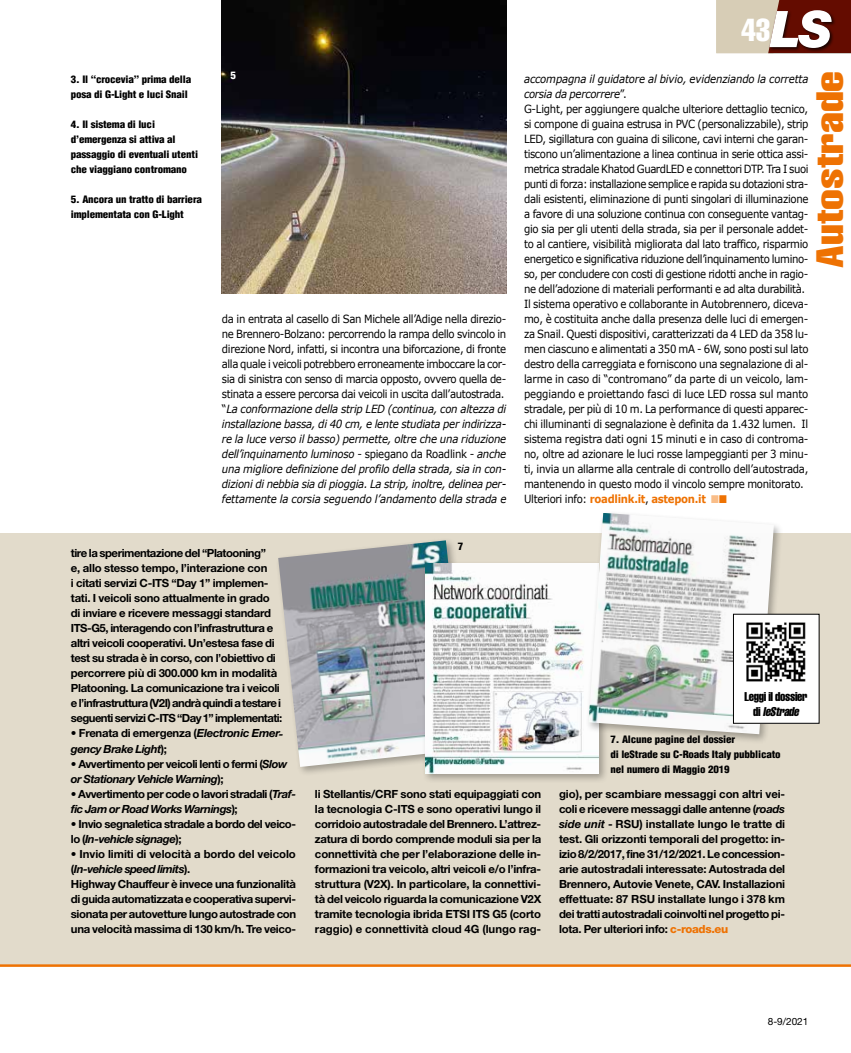
<style>
.page{position:relative;width:851px;height:1053px;background:#fff}
.page>*{position:absolute;margin:0;border:0;box-sizing:border-box;transform-origin:0 0}
.t1{font:extra-condensed 37.5px "Helvetica";color:#ee7203;scale:1.3 1}
.t2{font:extra-condensed 31.25px "Helvetica";color:#fff}
.t3{font:extra-condensed 12.5px/15px "Helvetica";letter-spacing:-.03em;color:#000;text-align:center}
.t4{font:11.25px/15px "Verdana";letter-spacing:-.03em;color:#000;scale:.9 1}
.t5{font:700 11.25px/15px "Helvetica Neue";letter-spacing:-.035em;color:#000}
.t6{font:italic 700 11.25px/15px "Helvetica Neue";letter-spacing:-.04em;color:#000}
.t7{font:900 condensed 10px/15px "Helvetica";letter-spacing:-.015em;color:#000;scale:1.1 1}
.t8{font:10px "Helvetica Neue";color:#000}
.t9{font:900 condensed 10px "Helvetica";color:#fff;scale:1.1 1}
.s1{font-style:italic}
.s2{font-family:"Helvetica Neue";font-weight:900;font-style:italic;font-stretch:normal;font-size:50.5px}
.s3{font-weight:700;color:#ee7203}
.s4{color:#f9bd88}
.s5{color:#ee7203}
.s6{font-style:normal}
.s7{font-weight:800;color:#ee7203}
</style>
<div class="page">
<div style="left:0;top:533px;width:850px;height:432px;background:#e2dbcb"></div>
<hr style="left:0;top:964px;width:850px;height:2px;background:#ee7203">
<svg style="left:716px;top:0;width:134px;height:53px;background:#b3917e"></svg>
<div style="left:768px;top:9px;width:68px;height:44px;background:#000;opacity:.75"></div>
<div style="left:275px;top:537px;width:202px;height:239px;background:#000;opacity:.3"></div>
<img style="left:278px;top:540px;width:190px;height:226px">
<div style="left:422px;top:560px;width:187px;height:224px;background:#000;opacity:.3"></div>
<img style="left:425px;top:563px;width:173px;height:210px">
<div style="left:585px;top:510px;width:198px;height:234px;background:#000;opacity:.3"></div>
<img style="left:588px;top:513px;width:185px;height:221px">
<div style="left:733px;top:614px;width:86px;height:109px;background:#fff"></div>
<img style="left:746px;top:622px;width:60px;height:60px">
<img style="left:222px;top:0;width:284px;height:293px">
<p class="t7" style="left:71px;top:72px;width:111px">3. Il “crocevia” prima della posa di G-Light e luci Snail</p>
<p class="t7" style="left:71px;top:117px;width:117px">4. Il sistema di luci d’emergenza si attiva al passaggio di eventuali utenti che viaggiano contromano</p>
<p class="t7" style="left:71px;top:192px;width:121px">5. Ancora un tratto di barriera implementata con G-Light</p>
<p class="t9" style="left:230px;top:69px;width:6px">5</p>
<p class="t4" style="left:222px;top:312px;width:317px">da in entrata al casello di San Michele all’Adige nella direzio&shy;ne Brennero-Bolzano: percorrendo la rampa dello svincolo in direzione Nord, infatti, si incontra una biforcazione, di fronte alla quale i veicoli potrebbero erroneamente imboccare la cor&shy;sia di sinistra con senso di marcia opposto, ovvero quella de&shy;stinata a essere percorsa dai veicoli in uscita dall’autostrada. “<span class="s1">La conformazione della strip LED (continua, con altezza di installazione bassa, di 40 cm, e lente studiata per indirizza&shy;re la luce verso il basso) permette, oltre che una riduzione dell’inquinamento luminoso</span> - spiegano da Roadlink - <span class="s1">anche una migliore definizione del profilo della strada, sia in con&shy;dizioni di nebbia sia di pioggia. La strip, inoltre, delinea per&shy;fettamente la corsia seguendo l’andamento della strada e</span></p>
<h2 class="t2" style="left:741px;top:10px;width:92px">43<span class="s2">LS</span></h2>
<h1 class="t1" style="left:805px;top:268px;width:153px;rotate:-90deg">Autostrade</h1>
<p class="t4" style="left:524px;top:72px;width:317px"><span class="s1">accompagna il guidatore al bivio, evidenziando la corretta corsia da percorrere</span>”.<br>G-Light, per aggiungere qualche ulteriore dettaglio tecnico, si compone di guaina estrusa in PVC (personalizzabile), strip LED, sigillatura con guaina di silicone, cavi interni che garan&shy;tiscono un’alimentazione a linea continua in serie ottica assi&shy;metrica stradale Khatod GuardLED e connettori DTP. Tra I suoi punti di forza: installazione semplice e rapida su dotazioni stra&shy;dali esistenti, eliminazione di punti singolari di illuminazione a favore di una soluzione continua con conseguente vantag&shy;gio sia per gli utenti della strada, sia per il personale addet&shy;to al cantiere, visibilità migliorata dal lato traffico, risparmio energetico e significativa riduzione dell’inquinamento lumino&shy;so, per concludere con costi di gestione ridotti anche in ragio&shy;ne dell’adozione di materiali performanti e ad alta durabilità.<br>Il sistema operativo e collaborante in Autobrennero, diceva&shy;mo, è costituita anche dalla presenza delle luci di emergen&shy;za Snail. Questi dispositivi, caratterizzati da 4 LED da 358 lu&shy;men ciascuno e alimentati a 350 mA - 6W, sono posti sul lato destro della carreggiata e forniscono una segnalazione di al&shy;larme in caso di “contromano” da parte di un veicolo, lam&shy;peggiando e proiettando fasci di luce LED rossa sul manto stradale, per più di 10 m. La performance di questi apparec&shy;chi illuminanti di segnalazione è definita da 1.432 lumen. Il sistema registra dati ogni 15 minuti e in caso di controma&shy;no, oltre ad azionare le luci rosse lampeggianti per 3 minu&shy;ti, invia un allarme alla centrale di controllo dell’autostrada, mantenendo in questo modo il vincolo sempre monitorato.<br>Ulteriori info: <span class="s3">roadlink.it</span>, <span class="s3">astepon.it</span> <span class="s4">■</span><span class="s5">■</span></p>
<p class="t5" style="left:71px;top:545px;width:213px">tire la sperimentazione del “Platooning”<br>e, allo stesso tempo, l’interazione con<br>i citati servizi C-ITS “Day 1” implemen&shy;tati. I veicoli sono attualmente in grado di inviare e ricevere messaggi standard ITS-G5, interagendo con l’infrastruttura e altri veicoli cooperativi. Un’estesa fase di test su strada è in corso, con l’obiettivo di percorrere più di 300.000 km in modalità Platooning. La comunicazione tra i veicoli e l’infrastruttura (V2I) andrà quindi a testare i seguenti servizi C-ITS “Day 1” implementati:</p>
<p class="t6" style="left:71px;top:725px;width:214px"><span class="s6">• Frenata di emergenza (</span>Electronic Emer&shy;gency Brake Light<span class="s6">);</span></p>
<p class="t5" style="left:71px;top:755px;width:218px">• Avvertimento per veicoli lenti o fermi (<span class="s1">Slow or Stationary Vehicle Warning</span>);</p>
<p class="t5" style="left:71px;top:785px;width:227px">• Avvertimento per code o lavori stradali (<span class="s1">Traf&shy;fic Jam or Road Works Warnings</span>);</p>
<p class="t5" style="left:71px;top:815px;width:227px">• Invio segnaletica stradale a bordo del veico&shy;lo (<span class="s1">In-vehicle signage</span>);</p>
<p class="t5" style="left:71px;top:845px;width:227px">• Invio limiti di velocità a bordo del veicolo (<span class="s1">In-vehicle speed limits</span>).<br>Highway Chauffeur è invece una funzionalità di guida automatizzata e cooperativa supervi&shy;sionata per autovetture lungo autostrade con una velocità massima di 130 km/h. Tre veico-</p>
<p class="t7" style="left:457px;top:539px;width:6px">7</p>
<p class="t3" style="left:744px;top:689px;width:64px">Leggi il dossier d i <span class="s1">leStrade</span></p>
<p class="t7" style="left:610px;top:732px;width:156px">7. Alcune pagine del dossier<br>di leStrade su C-Roads Italy pubblicato nel numero di Maggio 2019</p>
<p class="t5" style="left:315px;top:785px;width:228px;text-align:justify">li Stellantis/CRF sono stati equipaggiati con la tecnologia C-ITS e sono operativi lungo il corridoio autostradale del Brennero. L’attrez&shy;zatura di bordo comprende moduli sia per la connettività che per l’elaborazione delle in&shy;formazioni tra veicolo, altri veicoli e/o l’infra&shy;struttura (V2X). In particolare, la connettivi&shy;tà del veicolo riguarda la comunicazione V2X tramite tecnologia ibrida ETSI ITS G5 (corto raggio) e connettività cloud 4G (lungo rag-</p>
<p class="t5" style="left:559px;top:785px;width:228px;text-align:justify">gio), per scambiare messaggi con altri vei&shy;coli e ricevere messaggi dalle antenne (<span class="s1">roads side unit</span> - RSU) installate lungo le tratte di test. Gli orizzonti temporali del progetto: in&shy;izio 8/2/2017, fine 31/12/2021. Le concession&shy;arie autostradali interessate: Autostrada del Brennero, Autovie Venete, CAV. Installazioni effettuate: 87 RSU installate lungo i 378 km dei tratti autostradali coinvolti nel progetto pi&shy;lota. Per ulteriori info: <span class="s7">c-roads.eu</span></p>
<p class="t8" style="left:767px;top:1015px;width:42px">8-9/2021</p>
</div>
